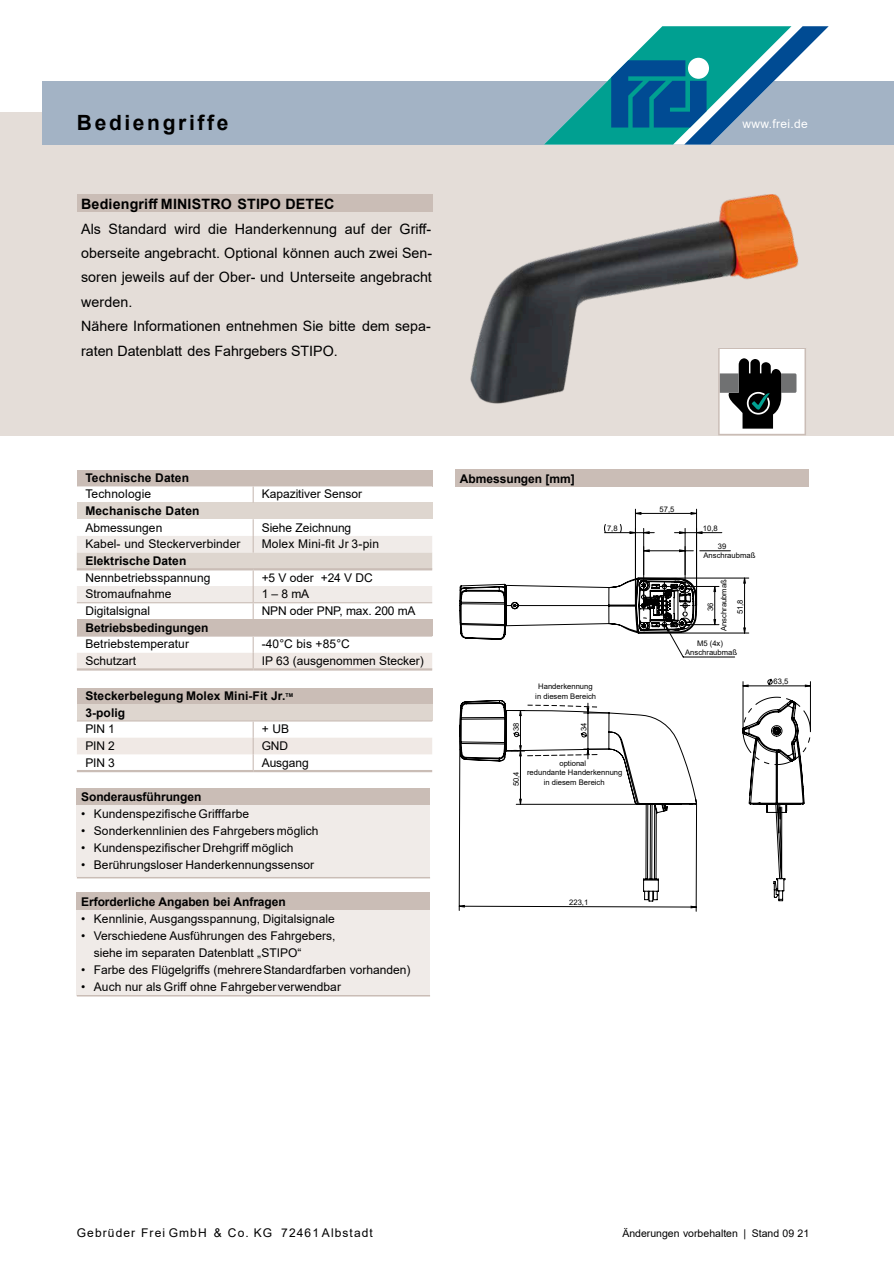
<style>
.page{position:relative;width:894px;height:1263px;background:#fff}
.page>*{position:absolute;margin:0;border:0;box-sizing:border-box;transform-origin:0 0}
.t1{font:700 21px "Arial";letter-spacing:.125em;color:#000}
.t2{font:14.25px/24.5px "Arial";letter-spacing:.005em;color:#000}
.t3{font:700 14.25px "Arial";letter-spacing:.01em;color:#000}
.t4{font:12px/17px "Arial";letter-spacing:.005em;color:#000}
.t5{font:700 12px "Arial";color:#000}
.t6{font:12px "Arial";letter-spacing:.09em;color:#000}
.t7{font:12px "Arial";letter-spacing:.03em;color:#fff}
.t8{font:10.5px "Arial";color:#000}
.t9{font:7.65px/9.3px "Arial";color:#000;text-align:center}
.t10{font:700 5.25px "Arial";color:#000}
</style>
<div class="page">
<div style="left:0;top:113px;width:893px;height:323px;background:#e4ddd8"></div>
<div style="left:43px;top:81px;width:850px;height:64px;background:#a3b3c5"></div>
<svg style="left:544px;top:26px;width:284px;height:119px"></svg>
<div style="left:687px;top:58px;width:21px;height:21px;background:#fff;border-radius:50%"></div>
<div style="left:77px;top:195px;width:355px;height:17px;background:#cabdb6"></div>
<img style="left:470px;top:195px;width:328px;height:208px">
<div style="left:455px;top:470px;width:353px;height:17px;background:#cabdb6"></div>
<hr style="left:684px;top:528px;width:1px;height:72px;background:#000">
<hr style="left:696px;top:509px;width:1px;height:96px;background:#000">
<hr style="left:635px;top:509px;width:1px;height:96px;background:#000">
<hr style="left:643px;top:528px;width:1px;height:72px;background:#000">
<svg style="left:604px;top:512px;width:117px;height:22px"></svg>
<svg style="left:458px;top:547px;width:353px;height:365px"></svg>
<div style="left:77px;top:470px;width:355px;height:16px;background:#cabdb6"></div>
<div style="left:77px;top:619px;width:355px;height:17px;background:#cabdb6"></div>
<svg style="left:77px;top:637px;width:355px;height:31px"></svg>
<hr style="left:77px;top:636px;width:176px;height:1px;background:#cabdb6">
<hr style="left:253px;top:636px;width:179px;height:1px;background:#cabdb6">
<svg style="left:77px;top:486px;width:355px;height:133px"></svg>
<hr style="left:77px;top:668px;width:176px;height:3px;background:#cabdb6">
<hr style="left:253px;top:668px;width:179px;height:3px;background:#cabdb6">
<div style="left:77px;top:688px;width:355px;height:16px;background:#cabdb6"></div>
<div style="left:77px;top:704px;width:355px;height:17px;background:#ded6cf"></div>
<svg style="left:77px;top:722px;width:355px;height:48px"></svg>
<hr style="left:77px;top:720px;width:176px;height:2px;background:#cabdb6">
<hr style="left:253px;top:720px;width:179px;height:2px;background:#cabdb6">
<hr style="left:77px;top:770px;width:176px;height:2px;background:#cabdb6">
<hr style="left:253px;top:770px;width:179px;height:2px;background:#cabdb6">
<div style="left:77px;top:893px;width:353px;height:17px;background:#cabdb6"></div>
<div style="left:77px;top:910px;width:353px;height:85px;background:#f0ebe8"></div>
<hr style="left:77px;top:995px;width:353px;height:2px;background:#cabdb6">
<div style="left:77px;top:789px;width:353px;height:17px;background:#cabdb6"></div>
<div style="left:77px;top:806px;width:353px;height:71px;background:#f0ebe8"></div>
<hr style="left:77px;top:877px;width:353px;height:1px;background:#cabdb6">
<svg style="left:717px;top:347px;width:88px;height:88px;background:#9d9e9d"></svg>
<h1 class="t1" style="left:77px;top:114px;width:153px">Bediengriffe</h1>
<p class="t7" style="left:742px;top:119px;width:67px">www.frei.de</p>
<p class="t3" style="left:81px;top:199px;width:255px">Bediengriff MINISTRO STIPO DETEC</p>
<p class="t2" style="left:81px;top:218px;width:352px">Als Standard wird die Handerkennung auf der Griff&shy;oberseite angebracht. Optional können auch zwei Sen&shy;soren jeweils auf der Ober- und Unterseite angebracht werden.<br>Nähere Informationen entnehmen Sie bitte dem sepa&shy;raten Datenblatt des Fahrgebers STIPO.</p>
<p class="t5" style="left:85px;top:473px;width:105px">Technische Daten</p>
<p class="t4" style="left:85px;top:487px;width:67px">Technologie</p>
<p class="t4" style="left:261px;top:487px;width:102px">Kapazitiver Sensor</p>
<p class="t5" style="left:85px;top:506px;width:115px">Mechanische Daten</p>
<p class="t4" style="left:85px;top:520px;width:78px">Abmessungen</p>
<p class="t4" style="left:261px;top:520px;width:91px">Siehe Zeichnung</p>
<p class="t4" style="left:85px;top:537px;width:156px">Kabel- und Steckerverbinder</p>
<p class="t4" style="left:261px;top:537px;width:119px">Molex Mini-fit Jr 3-pin</p>
<p class="t5" style="left:85px;top:556px;width:102px">Elektrische Daten</p>
<p class="t4" style="left:85px;top:570px;width:126px">Nennbetriebsspannung</p>
<p class="t4" style="left:261px;top:570px;width:113px">+5 V oder +24 V DC</p>
<p class="t4" style="left:85px;top:587px;width:88px">Stromaufnahme</p>
<p class="t4" style="left:261px;top:587px;width:49px">1 – 8 mA</p>
<p class="t4" style="left:85px;top:604px;width:66px">Digitalsignal</p>
<p class="t4" style="left:261px;top:604px;width:155px">NPN oder PNP, max. 200 mA</p>
<p class="t5" style="left:85px;top:623px;width:124px">Betriebsbedingungen</p>
<p class="t4" style="left:85px;top:637px;width:105px">Betriebstemperatur</p>
<p class="t4" style="left:261px;top:637px;width:90px">-40°C bis +85°C</p>
<p class="t4" style="left:85px;top:654px;width:52px">Schutzart</p>
<p class="t4" style="left:261px;top:654px;width:164px">IP 63 (ausgenommen Stecker)</p>
<p class="t5" style="left:85px;top:691px;width:201px">Steckerbelegung Molex Mini-Fit Jr.</p>
<p class="t10" style="left:285px;top:693px;width:9px">TM</p>
<p class="t5" style="left:85px;top:708px;width:41px">3-polig</p>
<p class="t4" style="left:85px;top:722px;width:31px">PIN 1</p>
<p class="t4" style="left:261px;top:722px;width:29px">+ UB</p>
<p class="t4" style="left:85px;top:739px;width:31px">PIN 2</p>
<p class="t4" style="left:261px;top:739px;width:28px">GND</p>
<p class="t4" style="left:85px;top:755px;width:31px">PIN 3</p>
<p class="t4" style="left:261px;top:755px;width:49px">Ausgang</p>
<p class="t5" style="left:81px;top:793px;width:122px">Sonderausführungen</p>
<p class="t4" style="left:81px;top:807px;width:169px">• Kundenspezifische Grifffarbe</p>
<p class="t4" style="left:81px;top:824px;width:239px">• Sonderkennlinien des Fahrgebers möglich</p>
<p class="t4" style="left:81px;top:841px;width:214px">• Kundenspezifischer Drehgriff möglich</p>
<p class="t4" style="left:81px;top:858px;width:234px">• Berührungsloser Handerkennungssensor</p>
<p class="t5" style="left:81px;top:897px;width:206px">Erforderliche Angaben bei Anfragen</p>
<p class="t4" style="left:81px;top:911px;width:255px">• Kennlinie, Ausgangsspannung, Digitalsignale</p>
<p class="t4" style="left:94px;top:928px;width:243px;text-indent:-13px">• Verschiedene Ausführungen des Fahrgebers, siehe im separaten Datenblatt „STIPO“</p>
<p class="t4" style="left:81px;top:962px;width:331px">• Farbe des Flügelgriffs (mehrere Standardfarben vorhanden)</p>
<p class="t4" style="left:81px;top:979px;width:261px">• Auch nur als Griff ohne Fahrgeber verwendbar</p>
<p class="t5" style="left:459px;top:474px;width:116px">Abmessungen [mm]</p>
<p class="t9" style="left:535px;top:683px;width:62px">Handerkennung in diesem Bereich</p>
<p class="t9" style="left:512px;top:731px;width:10px;rotate:-90deg">38</p>
<p class="t9" style="left:579px;top:731px;width:10px;rotate:-90deg">34</p>
<p class="t9" style="left:659px;top:505px;width:16px">57,5</p>
<p class="t9" style="left:607px;top:524px;width:12px">7,8</p>
<p class="t9" style="left:702px;top:524px;width:16px">10,8</p>
<p class="t9" style="left:717px;top:542px;width:10px">39</p>
<p class="t9" style="left:703px;top:551px;width:53px">Anschraubmaß</p>
<p class="t9" style="left:719px;top:631px;width:53px;rotate:-90deg">Anschraubmaß</p>
<p class="t9" style="left:706px;top:611px;width:10px;rotate:-90deg">36</p>
<p class="t9" style="left:736px;top:614px;width:16px;rotate:-90deg">51,8</p>
<p class="t9" style="left:685px;top:639px;width:53px">M5 (4x)<br>Anschraubmaß</p>
<p class="t9" style="left:527px;top:759px;width:97px">optional<br>redundante Handerkennung in diesem Bereich</p>
<p class="t9" style="left:512px;top:786px;width:16px;rotate:-90deg">50,4</p>
<p class="t9" style="left:773px;top:678px;width:16px">63,5</p>
<p class="t9" style="left:569px;top:898px;width:21px">223,1</p>
<p class="t6" style="left:77px;top:1229px;width:297px">Gebrüder Frei GmbH &amp; Co. KG 72461 Albstadt</p>
<p class="t8" style="left:622px;top:1230px;width:188px">Änderungen vorbehalten | Stand 09 21</p>
</div>
